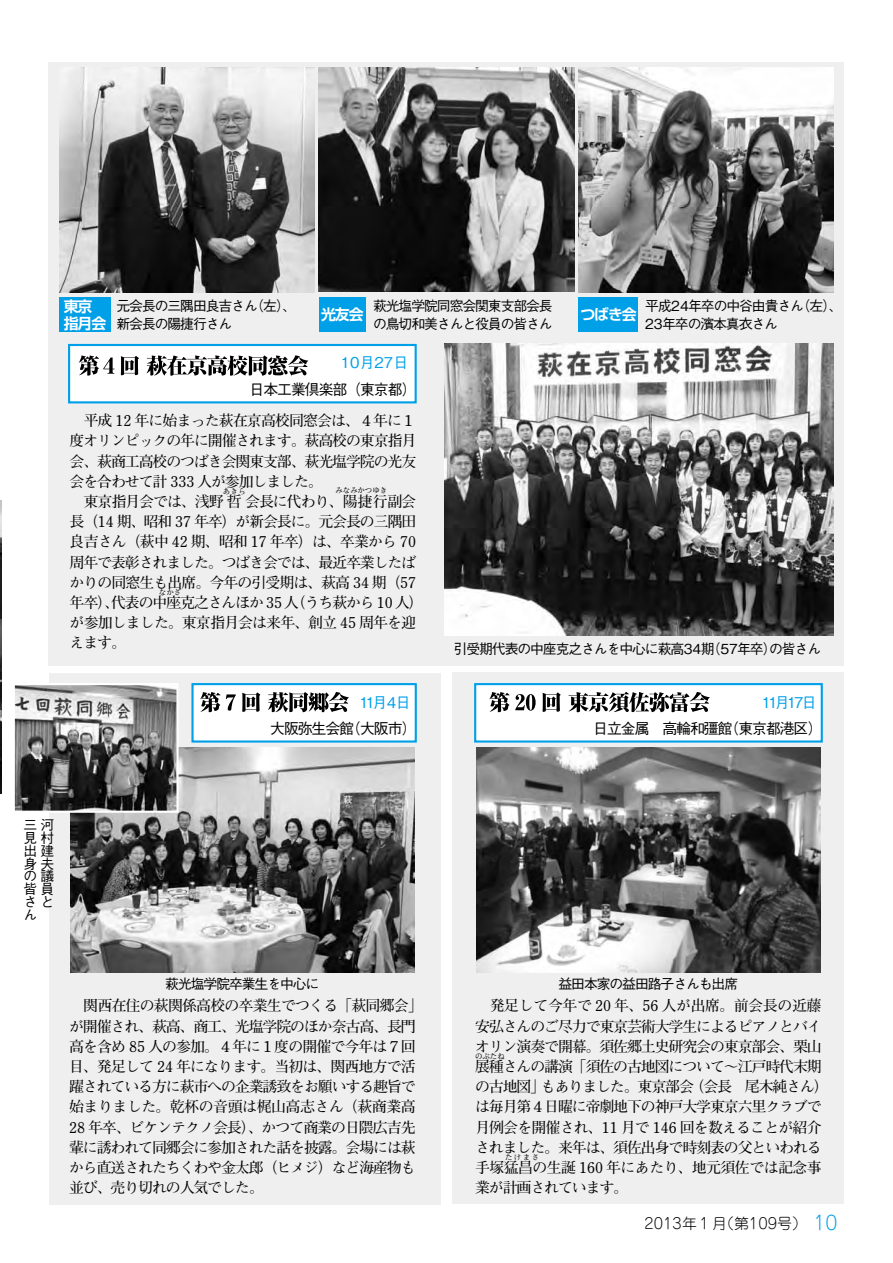
<style>
.page{position:relative;width:893px;height:1263px;background:#fff}
.page>*{position:absolute;margin:0;border:0;box-sizing:border-box;transform-origin:0 0}
.t1{font:300 19.2px "Jun 101 Pro";color:#00a0e9}
.t2{font:700 14.85px/20.2px "Futo Min A101 Pro";letter-spacing:-.07em;color:#000}
.t3{font:500 14.85px "Gothic BBB Pro";letter-spacing:-.07em;color:#000}
.t4{font:700 14.85px "Futo Min A101 Pro";letter-spacing:-.05em;color:#000}
.t5{font:500 14.85px "Gothic BBB Pro";color:#00a0e9}
.t6{font:300 14.85px "Jun 101 Pro";color:#000}
.t7{font:700 14.85px "Shin Go Pro De";letter-spacing:-.07em;color:#fff}
.t8{font:500 13.8px/12.8px "Gothic BBB Pro";letter-spacing:-.075em;color:#000}
.t9{font:700 7.5px "Futo Min A101 Pro";color:#000}
</style>
<div class="page">
<img style="left:0;top:500px;width:1px;height:293px">
<div style="left:49px;top:62px;width:795px;height:603px;background:#efefef"></div>
<img style="left:319px;top:68px;width:255px;height:223px">
<img style="left:578px;top:68px;width:255px;height:225px">
<div style="left:49px;top:673px;width:391px;height:531px;background:#efefef"></div>
<div style="left:453px;top:672px;width:391px;height:531px;background:#efefef"></div>
<div style="left:68px;top:344px;width:349px;height:59px;background:#fff;border:2px solid #00a0e9"></div>
<svg style="left:79px;top:355px;width:229px;height:21px"></svg>
<div style="left:193px;top:684px;width:223px;height:57px;background:#fff"></div>
<div style="left:191px;top:683px;width:226px;height:60px;border:2px solid #00a0e9"></div>
<svg style="left:200px;top:692px;width:149px;height:20px"></svg>
<img style="left:60px;top:68px;width:255px;height:225px">
<img style="left:70px;top:747px;width:345px;height:225px">
<div style="left:475px;top:684px;width:347px;height:57px;background:#fff"></div>
<div style="left:474px;top:683px;width:349px;height:60px;border:2px solid #00a0e9"></div>
<img style="left:476px;top:747px;width:345px;height:225px">
<svg style="left:489px;top:692px;width:221px;height:20px"></svg>
<img style="left:445px;top:344px;width:388px;height:291px">
<img style="left:16px;top:686px;width:160px;height:124px">
<div style="left:13px;top:683px;width:166px;height:130px;border:2px solid #fff"></div>
<div style="left:60px;top:298px;width:51px;height:34px;background:#00a0e9"></div>
<div style="left:319px;top:298px;width:47px;height:34px;background:#00a0e9"></div>
<div style="left:578px;top:298px;width:60px;height:34px;background:#00a0e9"></div>
<p class="t7" style="left:64px;top:294px;width:30px">東京</p>
<p class="t7" style="left:64px;top:311px;width:44px">指月会</p>
<p class="t8" style="left:117px;top:295px;width:143px;line-height:18.1px">元会長の三隅田良吉さん新会長の陽捷行さん</p>
<p class="t8" style="left:373px;top:295px;width:181px;line-height:18.1px">萩光塩学院同窓会関東支部会長の鳥切和美さんと役員の皆さん</p>
<p class="t8" style="left:796px;top:298px;width:48px">（左、(</p>
<p class="t8" style="left:250px;top:298px;width:48px">（左、(</p>
<p class="t8" style="left:645px;top:295px;width:160px;line-height:18.1px">平成24年卒の中谷由貴さん<br>23年卒の濱本真衣さん</p>
<p class="t7" style="left:580px;top:302px;width:58px">つばき会</p>
<p class="t7" style="left:321px;top:302px;width:44px">光友会</p>
<p class="t5" style="left:341px;top:351px;width:69px">10月27日</p>
<p class="t3" style="left:250px;top:377px;width:169px">日本工業倶楽部（東京都(</p>
<p class="t2" style="left:70px;top:409px;width:348px">　平成 12 年に始まった萩在京高校同窓会は、４年に１度オリンピックの年に開催されます。萩高校の東京指月会、萩商工高校のつばき会関東支部、萩光塩学院の光友会を合わせて計 333 人が参加しました。<br>　東京指月会では、浅野哲会長に代わり、陽捷行副会</p>
<p class="t9" style="left:223px;top:485px;width:25px">あきら</p>
<p class="t9" style="left:336px;top:484px;width:53px">みなみかつゆき</p>
<p class="t2" style="left:70px;top:510px;width:348px">長（14 期、昭和 37 年卒）が新会長に。元会長の三隅田</p>
<p class="t4" style="left:70px;top:530px;width:348px">良吉さん（萩中 42 期、昭和 17 年卒）は、卒業から 70</p>
<p class="t2" style="left:70px;top:550px;width:348px">周年で表彰されました。つばき会では、最近卒業したば</p>
<p class="t2" style="left:70px;top:570px;width:348px">かりの同窓生も出席。今年の引受期は、萩高 34 期)57</p>
<p class="t2" style="left:111px;top:590px;width:314px">代表の中座克之さんほか 35 （人うち萩から 10 人(</p>
<p class="t9" style="left:159px;top:586px;width:24px">なかざ</p>
<p class="t2" style="left:70px;top:611px;width:348px">が参加しました。東京指月会は来年、創立 45 周年を迎えます。</p>
<p class="t2" style="left:70px;top:590px;width:51px">年卒）、</p>
<p class="t5" style="left:372px;top:690px;width:16px">月</p>
<p class="t5" style="left:396px;top:690px;width:16px">日</p>
<p class="t5" style="left:359px;top:690px;width:17px">11</p>
<p class="t5" style="left:384px;top:690px;width:16px">４</p>
<p class="t3" style="left:346px;top:716px;width:72px">（大阪市(</p>
<p class="t3" style="left:270px;top:716px;width:85px">大阪弥生会館</p>
<p class="t8" style="left:454px;top:640px;width:369px">引受期代表の中座克之さんを中心に萩高34 （期 57年卒の皆さん</p>
<p class="t8" style="left:763px;top:640px;width:15px">）</p>
<p class="t5" style="left:775px;top:690px;width:16px">月</p>
<p class="t5" style="left:787px;top:690px;width:31px">17日</p>
<p class="t5" style="left:762px;top:690px;width:17px">11</p>
<p class="t3" style="left:724px;top:716px;width:100px">（東京都港区(</p>
<p class="t3" style="left:593px;top:716px;width:141px">日立金属　高輪和彊館</p>
<p class="t8" style="left:23px;top:817px;width:32px">三河見村出建身夫の議皆員さとん</p>
<p class="t8" style="left:165px;top:975px;width:156px">萩光塩学院卒業生を中心に</p>
<p class="t2" style="left:69px;top:994px;width:355px">　関西在住の萩関係高校の卒業生でつくる「萩同郷会「が開催され、萩高、商工、光塩学院のほか奈古高、長門高を含め 85 人の参加。４年に１度の開催で今年は７回目、発足して 24 年になります。当初は、関西地方で活躍されている方に萩市への企業誘致をお願いする趣旨で始まりました。乾杯の音頭は梶山高志さん（萩商業高<br>28 年卒、ビケンテクノ会長）、かつて商業の日隈広吉先輩に誘われて同郷会に参加された話を披露。会場には萩から直送されたちくわや金太郎（ヒメジ）など海産物も並び、売り切れの人気でした。</p>
<p class="t8" style="left:558px;top:975px;width:181px">益田本家の益田路子さんも出席</p>
<p class="t2" style="left:475px;top:994px;width:348px;text-align:justify">　発足して今年で 20 年、56 人が出席。前会長の近藤安弘さんのご尽力で東京芸術大学生によるピアノとバイオリン演奏で開幕。須佐郷土史研究会の東京部会、栗山展種さんの講演「須佐の古地図について～江戸時代末期</p>
<p class="t9" style="left:475px;top:1050px;width:31px">のぶたね</p>
<p class="t2" style="left:689px;top:1075px;width:141px">（会長　尾木純さん(</p>
<p class="t2" style="left:475px;top:1075px;width:348px">の古地図」<br>は毎月第４日曜に帝劇地下の神戸大学東京六里クラブで月例会を開催され、11 月で 146 回を数えることが紹介されました。来年は、須佐出身で時刻表の父といわれる手塚猛昌の生誕 160 年にあたり、地元須佐では記念事</p>
<p class="t2" style="left:541px;top:1075px;width:155px">もありました。東京部会</p>
<p class="t9" style="left:505px;top:1151px;width:36px">たけまさ</p>
<p class="t2" style="left:475px;top:1176px;width:155px">業が計画されています。</p>
<p class="t6" style="left:644px;top:1211px;width:164px">2013年１（月第109号(</p>
<p class="t1" style="left:814px;top:1208px;width:26px">10</p>
</div>
